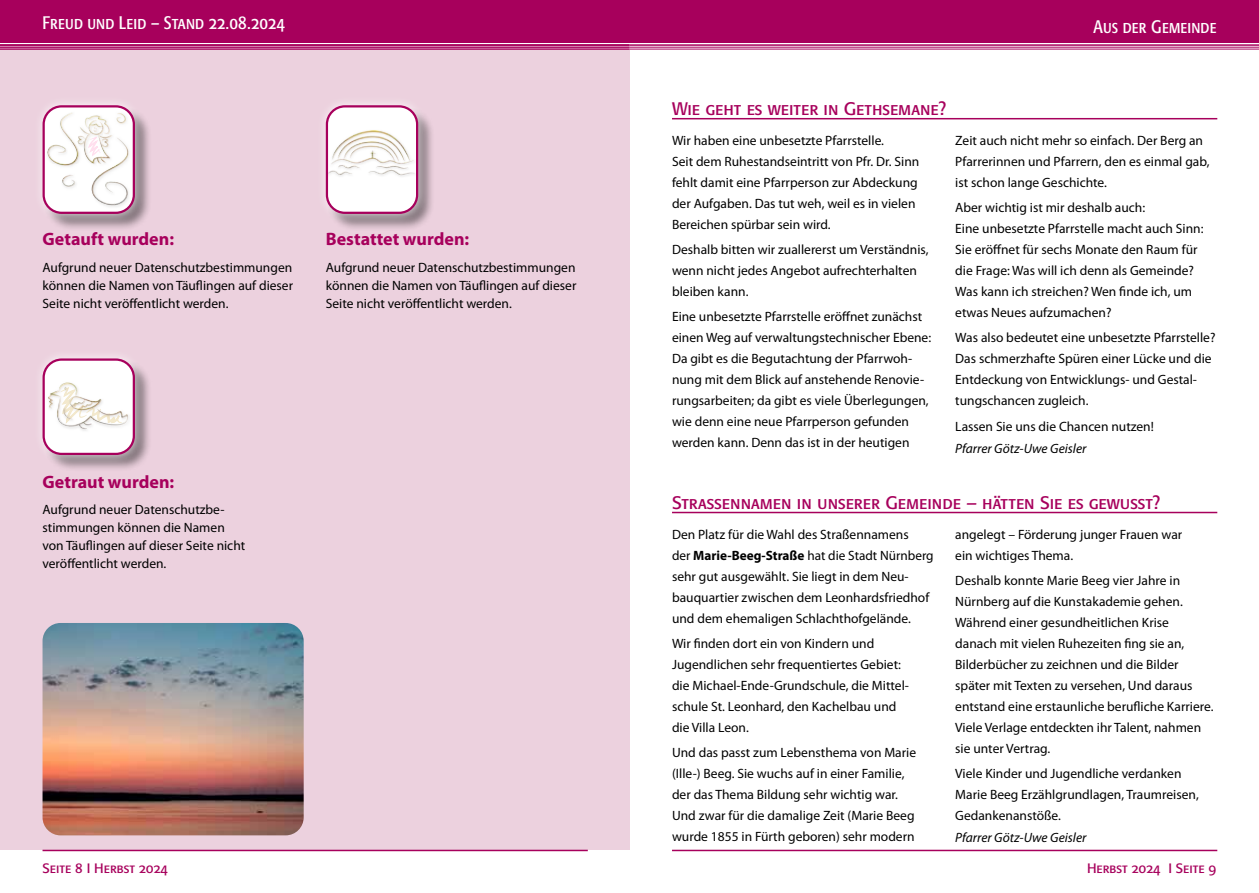
<style>
.page{position:relative;width:1259px;height:893px;background:#fff}
.page>*{position:absolute;margin:0;border:0;box-sizing:border-box;transform-origin:0 0}
.t1{font:18px "Formata Regular SC";color:#a7005c}
.t2{font:700 18px "Myriad Pro";color:#a7005c}
.t3{font:18px "Formata Condensed SC";letter-spacing:.01em;color:#fff}
.t4{font:13.5px/21px "Myriad Pro";color:#000}
.t5{font:italic 13.5px "Myriad Pro";color:#000}
.t6{font:13.5px "Formata Regular SC";color:#a7005c}
.s1{font-weight:700}
</style>
<div class="page">
<div style="left:629px;top:0;width:630px;height:43px;background:#a7005c"></div>
<hr style="left:629px;top:44px;width:630px;height:2px;background:#a7005c">
<hr style="left:629px;top:47px;width:630px;height:1px;background:#a7005c">
<hr style="left:629px;top:49px;width:630px;height:1px;background:#a7005c">
<hr style="left:672px;top:850px;width:545px;height:1px;background:#a7005c">
<div style="left:0;top:0;width:629px;height:43px;background:#a7005c"></div>
<hr style="left:0;top:44px;width:629px;height:2px;background:#a7005c">
<hr style="left:0;top:47px;width:629px;height:1px;background:#a7005c">
<hr style="left:0;top:49px;width:629px;height:1px;background:#a7005c">
<div style="left:0;top:50px;width:629px;height:800px;background:#ecd1de"></div>
<div style="left:43px;top:359px;width:109px;height:113px;background:#000;opacity:.44"></div>
<div style="left:33px;top:349px;width:111px;height:116px;background:#fff;opacity:.75"></div>
<div style="left:44px;top:360px;width:90px;height:94px;background:#fff;border-radius:18px"></div>
<img style="left:50px;top:408px;width:79px;height:23px">
<img style="left:58px;top:408px;width:70px;height:21px">
<svg style="left:60px;top:398px;width:62px;height:26px"></svg>
<img style="left:48px;top:383px;width:36px;height:25px">
<div style="left:43px;top:358px;width:92px;height:97px;border:2px solid #a7005c;border-radius:18px"></div>
<div style="left:326px;top:106px;width:110px;height:125px;background:#000;opacity:.44"></div>
<div style="left:316px;top:95px;width:112px;height:128px;background:#fff;opacity:.75"></div>
<div style="left:327px;top:106px;width:90px;height:107px;background:#fff;border-radius:18px"></div>
<img style="left:336px;top:168px;width:74px;height:8px">
<img style="left:337px;top:168px;width:8px;height:7px">
<img style="left:397px;top:168px;width:9px;height:7px">
<img style="left:329px;top:168px;width:8px;height:6px">
<img style="left:406px;top:160px;width:9px;height:14px">
<img style="left:331px;top:130px;width:82px;height:38px">
<div style="left:326px;top:105px;width:92px;height:109px;border:2px solid #a7005c;border-radius:18px"></div>
<img style="left:43px;top:623px;width:261px;height:212px">
<div style="left:43px;top:106px;width:109px;height:125px;background:#000;opacity:.44"></div>
<div style="left:33px;top:95px;width:111px;height:128px;background:#fff;opacity:.75"></div>
<div style="left:44px;top:106px;width:90px;height:107px;background:#fff;border-radius:18px"></div>
<img style="left:46px;top:110px;width:86px;height:99px">
<img style="left:126px;top:113px;width:1px;height:37px">
<img style="left:56px;top:166px;width:9px;height:20px">
<img style="left:65px;top:166px;width:10px;height:21px">
<img style="left:126px;top:150px;width:3px;height:15px">
<img style="left:111px;top:166px;width:9px;height:39px">
<img style="left:93px;top:168px;width:18px;height:37px">
<img style="left:74px;top:181px;width:19px;height:6px">
<img style="left:120px;top:183px;width:9px;height:21px">
<img style="left:47px;top:112px;width:79px;height:54px">
<svg style="left:88px;top:137px;width:13px;height:19px"></svg>
<div style="left:43px;top:105px;width:92px;height:109px;border:2px solid #a7005c;border-radius:18px"></div>
<hr style="left:43px;top:850px;width:545px;height:1px;background:#a7005c">
<hr style="left:672px;top:118px;width:545px;height:1px;background:#a7005c">
<hr style="left:672px;top:512px;width:545px;height:1px;background:#a7005c">
<h1 class="t3" style="left:43px;top:12px;width:244px">Freud und Leid – Stand 22.08.2024</h1>
<h1 class="t2" style="left:43px;top:227px;width:133px">Getauft wurden:</h1>
<p class="t4" style="left:43px;top:258px;width:252px;line-height:18px;text-align:justify">Aufgrund neuer Datenschutzbestimmungen können die Namen von Täuflingen auf dieser Seite nicht veröffentlicht werden.</p>
<h1 class="t2" style="left:326px;top:227px;width:145px">Bestattet wurden:</h1>
<p class="t4" style="left:326px;top:258px;width:252px;line-height:18px;text-align:justify">Aufgrund neuer Datenschutzbestimmungen können die Namen von Täuflingen auf dieser Seite nicht veröffentlicht werden.</p>
<h1 class="t2" style="left:43px;top:470px;width:133px">Getraut wurden:</h1>
<p class="t4" style="left:43px;top:500px;width:204px;line-height:18px">Aufgrund neuer Datenschutzbe&shy;stimmungen können die Namen von Täuflingen auf dieser Seite nicht veröffentlicht werden.</p>
<h1 class="t3" style="left:1093px;top:16px;width:124px">Aus der Gemeinde</h1>
<h1 class="t1" style="left:672px;top:98px;width:276px">Wie geht es weiter in Gethsemane?</h1>
<p class="t4" style="left:672px;top:129px;width:249px">Wir haben eine unbesetzte Pfarrstelle.<br>Seit dem Ruhestandseintritt von Pfr. Dr. Sinn fehlt damit eine Pfarrperson zur Abdeckung der Aufgaben. Das tut weh, weil es in vielen Bereichen spürbar sein wird.</p>
<p class="t4" style="left:672px;top:239px;width:258px">Deshalb bitten wir zuallererst um Verständnis, wenn nicht jedes Angebot aufrechterhalten bleiben kann.</p>
<p class="t4" style="left:672px;top:306px;width:261px">Eine unbesetzte Pfarrstelle eröffnet zunächst einen Weg auf verwaltungstechnischer Ebene:<br>Da gibt es die Begutachtung der Pfarrwoh&shy;nung mit dem Blick auf anstehende Renovie&shy;rungsarbeiten; da gibt es viele Überlegungen, wie denn eine neue Pfarrperson gefunden werden kann. Denn das ist in der heutigen</p>
<p class="t4" style="left:955px;top:130px;width:256px">Zeit auch nicht mehr so einfach. Der Berg an<br>Pfarrerinnen und Pfarrern, den es einmal gab, ist schon lange Geschichte.</p>
<p class="t4" style="left:955px;top:197px;width:250px">Aber wichtig ist mir deshalb auch:<br>Eine unbesetzte Pfarrstelle macht auch Sinn:<br>Sie eröffnet für sechs Monate den Raum für die Frage: Was will ich denn als Gemeinde?<br>Was kann ich streichen? Wen finde ich, um etwas Neues aufzumachen?</p>
<p class="t4" style="left:955px;top:327px;width:262px">Was also bedeutet eine unbesetzte Pfarrstelle?<br>Das schmerzhafte Spüren einer Lücke und die Entdeckung von Entwicklungs- und Gestal&shy;tungschancen zugleich.</p>
<p class="t4" style="left:955px;top:415px;width:200px">Lassen Sie uns die Chancen nutzen!</p>
<p class="t5" style="left:955px;top:440px;width:133px">Pfarrer Götz-Uwe Geisler</p>
<h1 class="t1" style="left:672px;top:492px;width:490px">Straßennamen in unserer Gemeinde – hätten Sie es gewusst?</h1>
<p class="t4" style="left:672px;top:523px;width:263px">Den Platz für die Wahl des Straßennamens<br>der <span class="s1">Marie-Beeg-Straße</span> hat die Stadt Nürnberg sehr gut ausgewählt. Sie liegt in dem Neu&shy;bauquartier zwischen dem Leonhardsfriedhof und dem ehemaligen Schlachthofgelände.</p>
<p class="t4" style="left:672px;top:633px;width:238px">Wir finden dort ein von Kindern und Jugendlichen sehr frequentiertes Gebiet: die Michael-Ende-Grundschule, die Mittel&shy;schule St. Leonhard, den Kachelbau und die Villa Leon.</p>
<p class="t4" style="left:672px;top:742px;width:246px">Und das passt zum Lebensthema von Marie (Ille-) Beeg. Sie wuchs auf in einer Familie, der das Thema Bildung sehr wichtig war.<br>Und zwar für die damalige Zeit (Marie Beeg wurde 1855 in Fürth geboren) sehr modern</p>
<p class="t4" style="left:955px;top:523px;width:228px">angelegt – Förderung junger Frauen war ein wichtiges Thema.</p>
<p class="t4" style="left:955px;top:570px;width:260px">Deshalb konnte Marie Beeg vier Jahre in Nürnberg auf die Kunstakademie gehen.<br>Während einer gesundheitlichen Krise danach mit vielen Ruhezeiten fing sie an, Bilderbücher zu zeichnen und die Bilder später mit Texten zu versehen, Und daraus entstand eine erstaunliche berufliche Karriere.<br>Viele Verlage entdeckten ihr Talent, nahmen sie unter Vertrag.</p>
<p class="t4" style="left:955px;top:763px;width:245px">Viele Kinder und Jugendliche verdanken<br>Marie Beeg Erzählgrundlagen, Traumreisen,<br>Gedankenanstöße.</p>
<p class="t5" style="left:955px;top:830px;width:133px">Pfarrer Götz-Uwe Geisler</p>
<p class="t6" style="left:43px;top:860px;width:127px">Seite 8 I Herbst 2024</p>
<p class="t6" style="left:1087px;top:860px;width:131px">Herbst 2024 I Seite 9</p>
</div>
